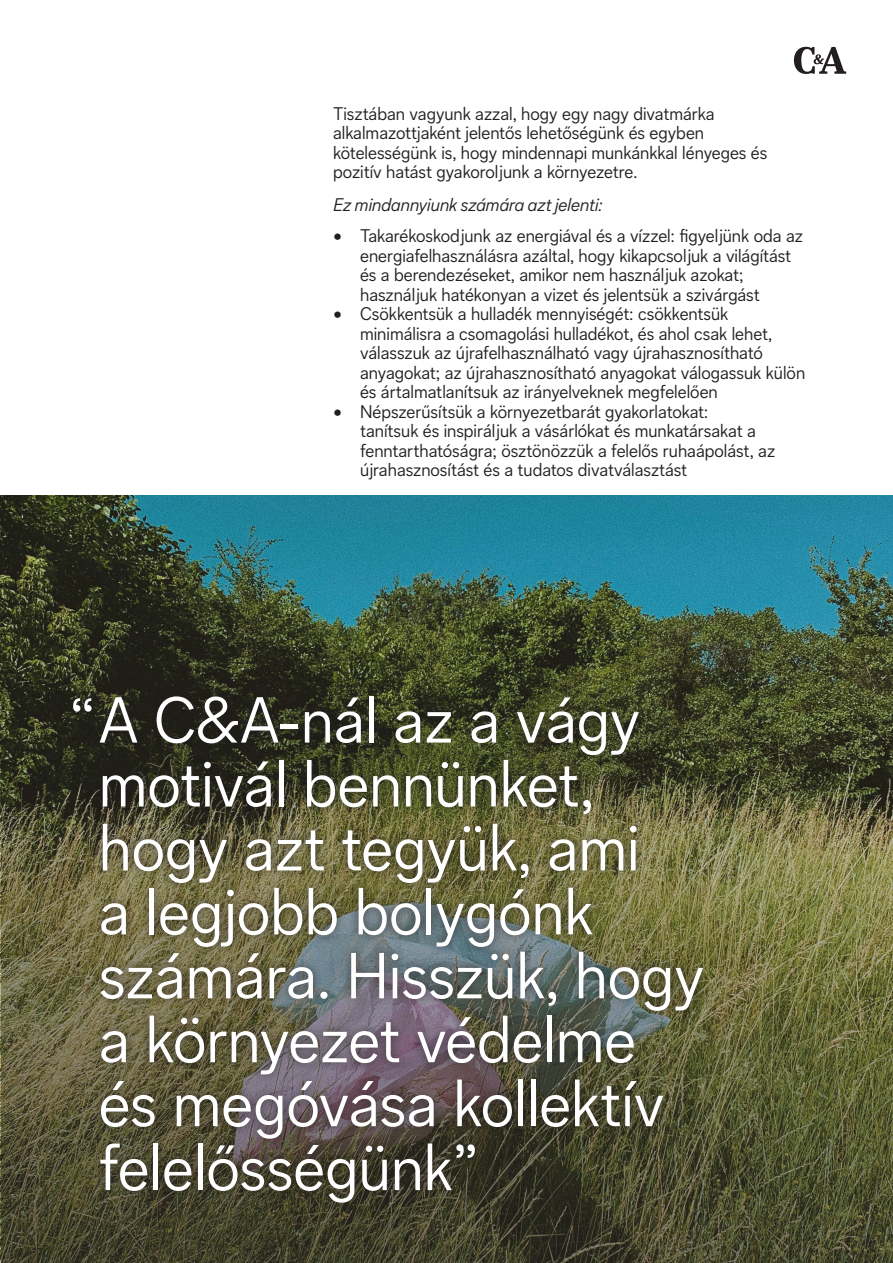
<style>
.page{position:relative;width:893px;height:1263px;background:#fff}
.page>*{position:absolute;margin:0;border:0;box-sizing:border-box;transform-origin:0 0}
.t1{font:300 63.9px/63.9px "CA Sans";color:#fff}
.t2{font:300 18px/19.5px "CA Sans";color:#231f20}
.t3{font:italic 300 18px "CA Sans";color:#231f20}
</style>
<div class="page">
<svg style="left:794px;top:47px;width:52px;height:27px"></svg>
<img style="left:0;top:495px;width:893px;height:768px">
<svg style="left:1px;top:680px;width:891px;height:582px;background:#575735"></svg>
<div style="left:64px;top:687px;width:647px;height:524px;background:#231f20;opacity:.75"></div>
<p class="t2" style="left:333px;top:104px;width:436px">Tisztában vagyunk azzal, hogy egy nagy divatmárka alkalmazottjaként jelentős lehetőségünk és egyben kötelességünk is, hogy mindennapi munkánkkal lényeges és pozitív hatást gyakoroljunk a környezetre.</p>
<p class="t3" style="left:333px;top:194px;width:271px">Ez mindannyiunk számára azt jelenti:</p>
<p class="t2" style="left:360px;top:226px;width:444px;text-indent:-27px">• Takarékoskodjunk az energiával és a vízzel: figyeljünk oda az energiafelhasználásra azáltal, hogy kikapcsoljuk a világítást és a berendezéseket, amikor nem használjuk azokat; használjuk hatékonyan a vizet és jelentsük a szivárgást</p>
<p class="t2" style="left:360px;top:304px;width:447px;text-indent:-27px">• Csökkentsük a hulladék mennyiségét: csökkentsük minimálisra a csomagolási hulladékot, és ahol csak lehet, válasszuk az újrafelhasználható vagy újrahasznosítható anyagokat; az újrahasznosítható anyagokat válogassuk külön és ártalmatlanítsuk az irányelveknek megfelelően</p>
<p class="t2" style="left:360px;top:402px;width:417px;text-indent:-27px">• Népszerűsítsük a környezetbarát gyakorlatokat:<br>tanítsuk és inspiráljuk a vásárlókat és munkatársakat a fenntarthatóságra; ösztönözzük a felelős ruhaápolást, az újrahasznosítást és a tudatos divatválasztást</p>
<p class="t1" style="left:99px;top:688px;width:607px;text-indent:-29px">“A C&amp;A-nál az a vágy motivál bennünket, hogy azt tegyük, ami<br>a legjobb bolygónk számára. Hisszük, hogy a környezet védelme és megóvása kollektív felelősségünk”</p>
</div>
